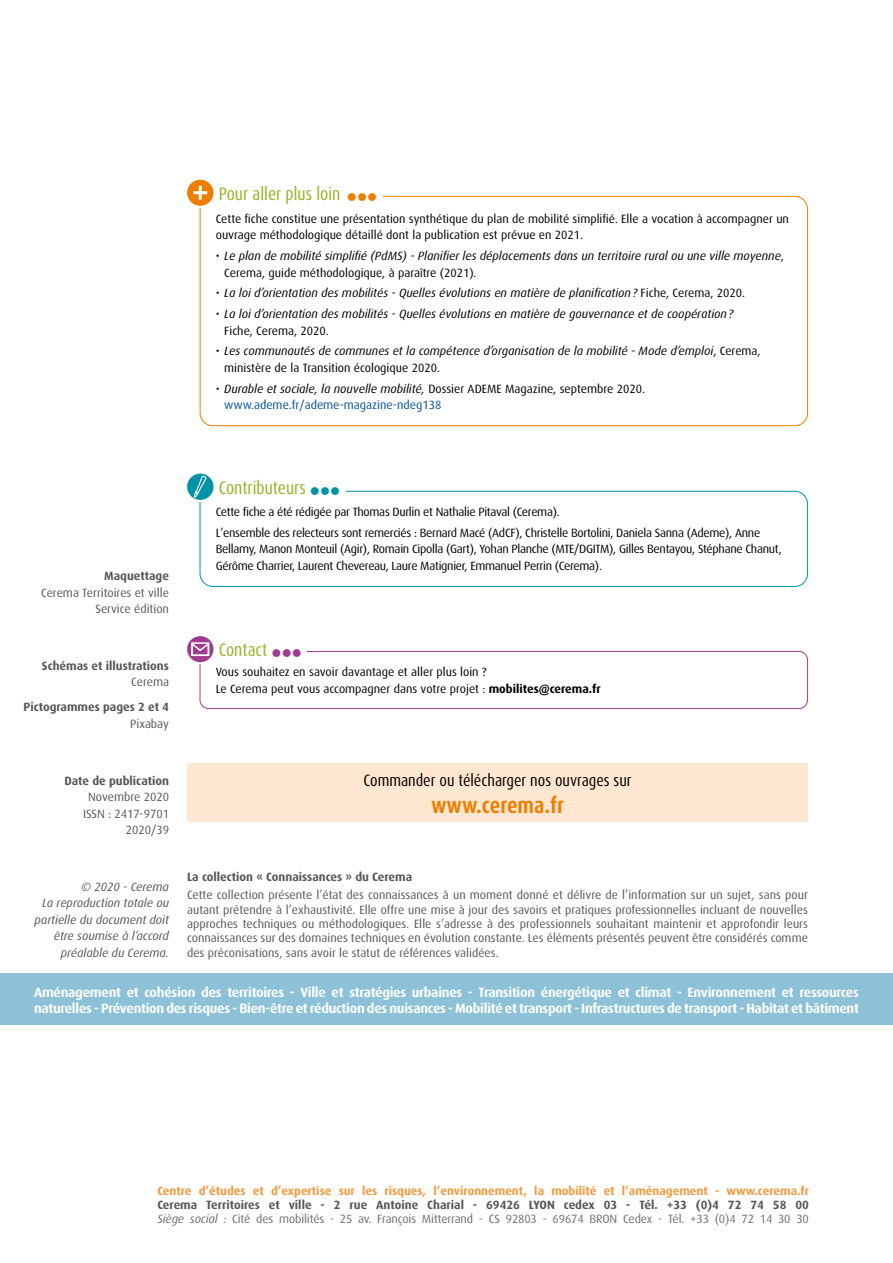
<style>
.page{position:relative;width:893px;height:1263px;background:#fff}
.page>*{position:absolute;margin:0;border:0;box-sizing:border-box;transform-origin:0 0}
.t1{font:700 condensed 22.5px "Dax OT";color:#ef7d00}
._4e_titre_encadre{font:condensed 18px "Dax OT";color:#95b222}
.t2{font:condensed 16.5px "Dax OT";color:#000}
.t3{font:700 13.5px/16.2px "Dax OT";letter-spacing:-.02em;color:#fff}
.texte_picto_cyan{font:13.5px "Wingdings";color:#0093a7}
.texte_picto_cyan-2{font:13.5px "Wingdings";color:#a03c8f}
.texte_picto_cyan-3{font:13.5px "Wingdings";color:#ef7d00}
.t4{font:12px/14.4px "Dax OT";color:#575756;text-align:right}
.t5{font:italic 12px/16.5px "Dax OT";color:#000}
._4e_texte_encadre{font:12px/16.5px "Dax OT";letter-spacing:-.025em;color:#000}
._4e_texte_encadre-2{font:12px/16.5px "Dax OT";color:#000}
.t6{font:12px/14.4px "Dax OT";letter-spacing:-.01em;color:#706f6f}
.texte_contact_plus{font:12px "Dax OT";color:#000}
.t7{font:700 12px "Dax OT";color:#575756}
.t8{font:700 12px "Dax OT";color:#f4993f}
.t9{font:italic 12px/16.5px "Dax OT";color:#575756;text-align:right}
.s1{font-style:normal}
.s2{font-style:italic}
.s3{color:#005196}
.s4{font-weight:700}
.s5{font-weight:700;color:#575756}
</style>
<div class="page">
<div style="left:0;top:974px;width:893px;height:51px;background:#8cc1d7"></div>
<div style="left:187px;top:763px;width:621px;height:59px;background:#fee7d1"></div>
<div style="left:200px;top:491px;width:608px;height:96px;border:1px solid #0093a7;border-radius:13px"></div>
<div style="left:188px;top:471px;width:158px;height:30px;background:#fff"></div>
<div style="left:187px;top:474px;width:26px;height:26px;background:#0093a7;border-radius:50%"></div>
<svg style="left:194px;top:475px;width:13px;height:24px"></svg>
<div style="left:200px;top:651px;width:608px;height:58px;border:1px solid #a03c8f;border-radius:9px"></div>
<div style="left:188px;top:632px;width:119px;height:32px;background:#fff"></div>
<div style="left:187px;top:636px;width:26px;height:26px;background:#a03c8f;border-radius:50%"></div>
<svg style="left:192px;top:642px;width:18px;height:15px"></svg>
<div style="left:191px;top:642px;width:18px;height:14px;border:2px solid #fff"></div>
<div style="left:200px;top:196px;width:608px;height:230px;border:1px solid #ef7d00;border-radius:13px"></div>
<div style="left:187px;top:175px;width:196px;height:32px;background:#fff"></div>
<div style="left:187px;top:180px;width:26px;height:26px;background:#ef7d00;border-radius:50%"></div>
<hr style="left:199px;top:186px;width:3px;height:14px;background:#fff">
<hr style="left:193px;top:191px;width:14px;height:3px;background:#fff">
<p class="_4e_titre_encadre" style="left:219px;top:182px;width:123px">Pour aller plus loin</p>
<p class="texte_picto_cyan-3" style="left:347px;top:190px;width:32px">●●●</p>
<p class="_4e_texte_encadre-2" style="left:216px;top:210px;width:575px">Cette fiche constitue une présentation synthétique du plan de mobilité simplifié. Elle a vocation à accompagner un ouvrage méthodologique détaillé dont la publication est prévue en 2021.</p>
<p class="t5" style="left:224px;top:248px;width:561px;text-indent:-9px"><span class="s1">•</span> Le plan de mobilité simplifié (PdMS) - Planifier les déplacements dans un territoire rural ou une ville moyenne<span class="s1">,<br>Cerema, guide méthodologique, à paraître (2021)</span>.</p>
<p class="t5" style="left:216px;top:285px;width:531px"><span class="s1">•</span> La loi d’orientation des mobilités - Quelles évolutions en matière de planification? <span class="s1">Fiche, Cerema, 2020.</span></p>
<p class="t5" style="left:224px;top:306px;width:510px;text-indent:-9px"><span class="s1">•</span> La loi d’orientation des mobilités - Quelles évolutions en matière de gouvernance et de coopération?<br><span class="s1">Fiche, Cerema, 2020.</span></p>
<p class="t5" style="left:224px;top:343px;width:538px;text-indent:-9px"><span class="s1">•</span> Les communautés de communes et la compétence d’organisation de la mobilité - Mode d’emploi<span class="s1">, Cerema, ministère de la Transition écologique 2020.</span></p>
<p class="_4e_texte_encadre-2" style="left:224px;top:380px;width:422px;text-indent:-9px">• <span class="s2">Durable et sociale, la nouvelle mobilité,</span> Dossier ADEME Magazine, septembre 2020. <span class="s3">www.ademe.fr/ademe-magazine-ndeg138</span></p>
<p class="t7" style="left:104px;top:569px;width:66px">Maquettage</p>
<p class="t4" style="left:41px;top:584px;width:129px;line-height:16.5px">Cerema Territoires et ville<br>Service édition</p>
<p class="t7" style="left:42px;top:659px;width:129px">Schémas et illustrations</p>
<p class="t4" style="left:131px;top:675px;width:39px">Cerema</p>
<p class="t7" style="left:24px;top:700px;width:147px">Pictogrammes pages 2 et 4</p>
<p class="t4" style="left:130px;top:717px;width:40px">Pixabay</p>
<p class="t7" style="left:64px;top:774px;width:106px">Date de publication</p>
<p class="t4" style="left:83px;top:789px;width:87px;line-height:16.5px">Novembre 2020<br>ISSN : 2417-9701<br>2020/39</p>
<p class="t9" style="left:35px;top:878px;width:136px">© 2020 - Cerema<br>La reproduction totale ou partielle du document doit être soumise à l’accord préalable du Cerema.</p>
<p class="_4e_titre_encadre" style="left:219px;top:476px;width:89px">Contributeurs</p>
<p class="texte_picto_cyan" style="left:310px;top:484px;width:32px">●●●</p>
<p class="_4e_texte_encadre" style="left:216px;top:504px;width:346px">Cette fiche a été rédigée par Thomas Durlin et Nathalie Pitaval (Cerema).</p>
<p class="_4e_texte_encadre" style="left:216px;top:525px;width:568px">L’ensemble des relecteurs sont remerciés : Bernard Macé (AdCF), Christelle Bortolini, Daniela Sanna (Ademe), Anne<br>Bellamy, Manon Monteuil (Agir), Romain Cipolla (Gart), Yohan Planche (MTE/DGITM), Gilles Bentayou, Stéphane Chanut,<br>Gérôme Charrier, Laurent Chevereau, Laure Matignier, Emmanuel Perrin (Cerema).</p>
<p class="_4e_titre_encadre" style="left:219px;top:638px;width:50px">Contact</p>
<p class="texte_picto_cyan-2" style="left:272px;top:646px;width:32px">●●●</p>
<p class="texte_contact_plus" style="left:216px;top:665px;width:272px">Vous souhaitez en savoir davantage et aller plus loin ?</p>
<p class="texte_contact_plus" style="left:216px;top:682px;width:387px">Le Cerema peut vous accompagner dans votre projet : <span class="s4">mobilites@cerema.fr</span></p>
<h3 class="t2" style="left:363px;top:770px;width:270px">Commander ou télécharger nos ouvrages sur</h3>
<h1 class="t1" style="left:431px;top:791px;width:134px">www.cerema.fr</h1>
<p class="t7" style="left:187px;top:870px;width:227px">La collection « Connaissances » du Cerema</p>
<p class="t4" style="left:187px;top:888px;width:622px;text-align:justify">Cette collection présente l’état des connaissances à un moment donné et délivre de l’information sur un sujet, sans pour autant prétendre à l’exhaustivité. Elle offre une mise à jour des savoirs et pratiques professionnelles incluant de nouvelles approches techniques ou méthodologiques. Elle s’adresse à des professionnels souhaitant maintenir et approfondir leurs connaissances sur des domaines techniques en évolution constante. Les éléments présentés peuvent être considérés comme des préconisations, sans avoir le statut de références validées.</p>
<p class="t3" style="left:34px;top:984px;width:826px">Aménagement et cohésion des territoires - Ville et stratégies urbaines - Transition énergétique et climat - Environnement et ressources naturelles - Prévention des risques - Bien-être et réduction des nuisances - Mobilité et transport - Infrastructures de transport - Habitat et bâtiment</p>
<p class="t8" style="left:157px;top:1183px;width:653px">Centre d’études et d’expertise sur les risques, l’environnement, la mobilité et l’aménagement - www.cerema.fr</p>
<p class="t6" style="left:157px;top:1198px;width:653px"><span class="s5">Cerema Territoires et ville - 2 rue Antoine Charial - 69426 LYON cedex 03 - Tél. +33 (0)4 72 74 58 00<br></span><span class="s2">Siège social :</span> Cité des mobilités - 25 av. François Mitterrand - CS 92803 - 69674 BRON Cedex - Tél. +33 (0)4 72 14 30 30</p>
</div>
